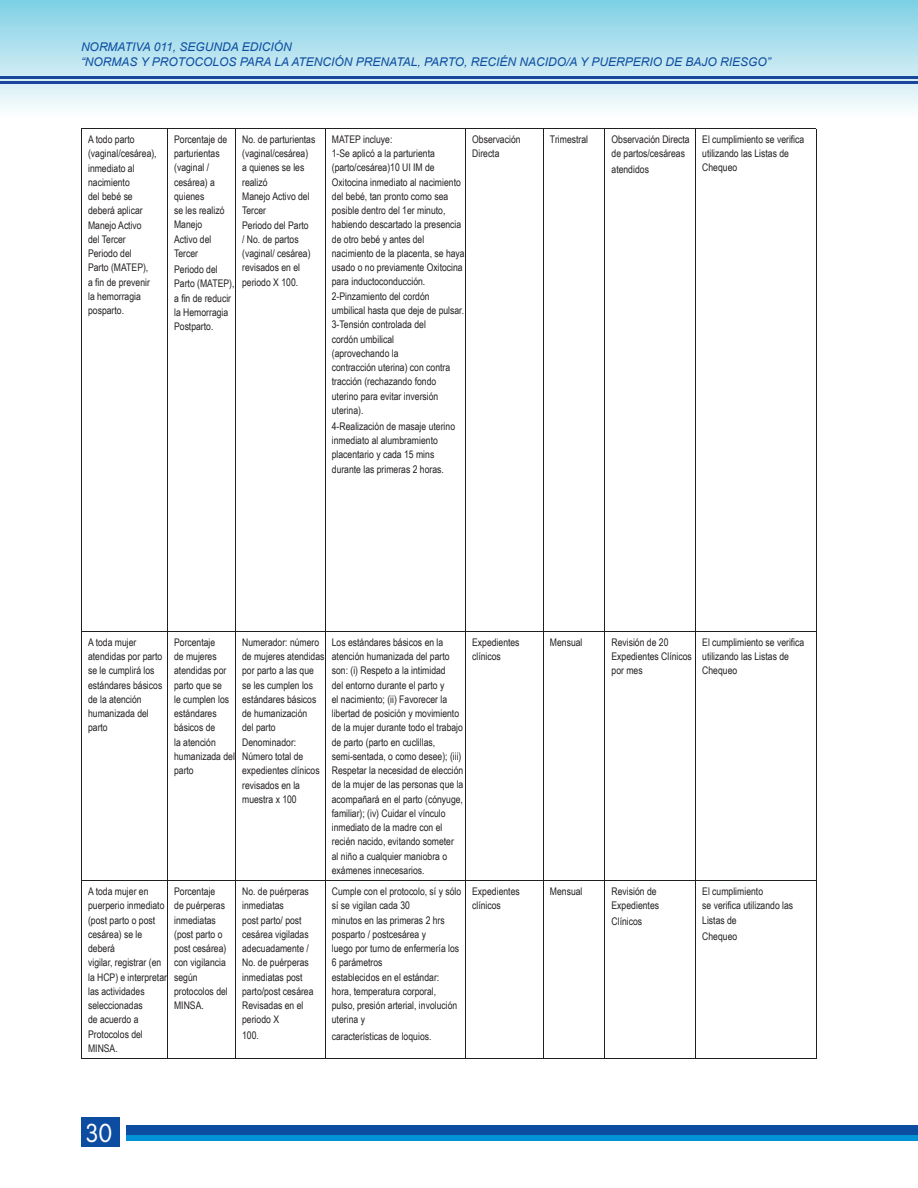
<style>
.page{position:relative;width:918px;height:1188px;background:#fff}
.page>*{position:absolute;margin:0;border:0;box-sizing:border-box;transform-origin:0 0}
.t1{font:24px "B Preplay";color:#fff}
.t2{font:italic 12px/15px "Arial";color:#0d4da1}
.t3{font:10.5px/14.2px "Arial Narrow";color:#231f20}
</style>
<div class="page">
<div style="left:126px;top:1125px;width:792px;height:11px;background:#0d4da1"></div>
<div style="left:126px;top:1136px;width:792px;height:5px;background:#0091d6"></div>
<div style="left:81px;top:1118px;width:39px;height:29px;background:#0d4da1"></div>
<div style="left:1px;top:0;width:917px;height:130px;background:linear-gradient(to bottom,#7dcee3,#fffdfe)"></div>
<hr style="left:0;top:77px;width:918px;height:2px;background:#18469d">
<hr style="left:0;top:81px;width:918px;height:2px;background:#18469d">
<hr style="left:81px;top:128px;width:86px;height:1px;background:#231f20">
<hr style="left:81px;top:129px;width:1px;height:502px;background:#231f20">
<hr style="left:167px;top:128px;width:68px;height:1px;background:#231f20">
<hr style="left:167px;top:129px;width:1px;height:502px;background:#231f20">
<hr style="left:235px;top:128px;width:90px;height:1px;background:#231f20">
<hr style="left:235px;top:129px;width:1px;height:502px;background:#231f20">
<hr style="left:325px;top:128px;width:140px;height:1px;background:#231f20">
<hr style="left:325px;top:129px;width:1px;height:502px;background:#231f20">
<hr style="left:465px;top:128px;width:78px;height:1px;background:#231f20">
<hr style="left:465px;top:129px;width:1px;height:502px;background:#231f20">
<hr style="left:543px;top:128px;width:62px;height:1px;background:#231f20">
<hr style="left:543px;top:129px;width:1px;height:502px;background:#231f20">
<hr style="left:605px;top:128px;width:91px;height:1px;background:#231f20">
<hr style="left:604px;top:129px;width:1px;height:502px;background:#231f20">
<hr style="left:696px;top:128px;width:120px;height:1px;background:#231f20">
<hr style="left:695px;top:129px;width:1px;height:502px;background:#231f20">
<hr style="left:816px;top:129px;width:1px;height:502px;background:#231f20">
<hr style="left:81px;top:631px;width:86px;height:1px;background:#231f20">
<hr style="left:81px;top:632px;width:1px;height:248px;background:#231f20">
<hr style="left:167px;top:631px;width:68px;height:1px;background:#231f20">
<hr style="left:167px;top:632px;width:1px;height:248px;background:#231f20">
<hr style="left:235px;top:631px;width:90px;height:1px;background:#231f20">
<hr style="left:235px;top:632px;width:1px;height:248px;background:#231f20">
<hr style="left:325px;top:631px;width:140px;height:1px;background:#231f20">
<hr style="left:325px;top:632px;width:1px;height:248px;background:#231f20">
<hr style="left:465px;top:631px;width:78px;height:1px;background:#231f20">
<hr style="left:465px;top:632px;width:1px;height:248px;background:#231f20">
<hr style="left:543px;top:631px;width:62px;height:1px;background:#231f20">
<hr style="left:543px;top:632px;width:1px;height:248px;background:#231f20">
<hr style="left:605px;top:631px;width:91px;height:1px;background:#231f20">
<hr style="left:604px;top:632px;width:1px;height:248px;background:#231f20">
<hr style="left:696px;top:631px;width:120px;height:1px;background:#231f20">
<hr style="left:695px;top:632px;width:1px;height:248px;background:#231f20">
<hr style="left:816px;top:632px;width:1px;height:248px;background:#231f20">
<hr style="left:81px;top:880px;width:86px;height:1px;background:#231f20">
<hr style="left:81px;top:881px;width:1px;height:177px;background:#231f20">
<hr style="left:167px;top:880px;width:68px;height:1px;background:#231f20">
<hr style="left:167px;top:881px;width:1px;height:177px;background:#231f20">
<hr style="left:235px;top:880px;width:90px;height:1px;background:#231f20">
<hr style="left:235px;top:881px;width:1px;height:177px;background:#231f20">
<hr style="left:325px;top:880px;width:140px;height:1px;background:#231f20">
<hr style="left:325px;top:881px;width:1px;height:177px;background:#231f20">
<hr style="left:465px;top:880px;width:78px;height:1px;background:#231f20">
<hr style="left:465px;top:881px;width:1px;height:177px;background:#231f20">
<hr style="left:543px;top:880px;width:62px;height:1px;background:#231f20">
<hr style="left:543px;top:881px;width:1px;height:177px;background:#231f20">
<hr style="left:605px;top:880px;width:91px;height:1px;background:#231f20">
<hr style="left:604px;top:881px;width:1px;height:177px;background:#231f20">
<hr style="left:696px;top:880px;width:120px;height:1px;background:#231f20">
<hr style="left:695px;top:881px;width:1px;height:177px;background:#231f20">
<hr style="left:816px;top:881px;width:1px;height:177px;background:#231f20">
<hr style="left:81px;top:1058px;width:86px;height:1px;background:#231f20">
<hr style="left:167px;top:1058px;width:68px;height:1px;background:#231f20">
<hr style="left:235px;top:1058px;width:90px;height:1px;background:#231f20">
<hr style="left:325px;top:1058px;width:140px;height:1px;background:#231f20">
<hr style="left:465px;top:1058px;width:78px;height:1px;background:#231f20">
<hr style="left:543px;top:1058px;width:62px;height:1px;background:#231f20">
<hr style="left:605px;top:1058px;width:91px;height:1px;background:#231f20">
<hr style="left:696px;top:1058px;width:120px;height:1px;background:#231f20">
<p class="t2" style="left:81px;top:40px;width:691px">NORMATIVA 011, SEGUNDA EDICIÓN<br>“NORMAS Y PROTOCOLOS PARA LA ATENCIÓN PRENATAL, PARTO, RECIÉN NACIDO/A Y PUERPERIO DE BAJO RIESGO”</p>
<p class="t3" style="left:88px;top:132px;width:70px">A todo parto (vaginal/cesárea), inmediato al nacimiento<br>del bebé se deberá aplicar<br>Manejo Activo<br>del Tercer<br>Periodo del<br>Parto (MATEP),<br>a fin de prevenir la hemorragia posparto.</p>
<p class="t3" style="left:174px;top:132px;width:55px">Porcentaje de parturientas (vaginal / cesárea) a quienes<br>se les realizó<br>Manejo<br>Activo del<br>Tercer</p>
<p class="t3" style="left:174px;top:262px;width:62px">Periodo del<br>Parto (MATEP), a fin de reducir la Hemorragia<br>Postparto.</p>
<p class="t3" style="left:242px;top:132px;width:75px">No. de parturientas (vaginal/cesárea) a quienes se les realizó<br>Manejo Activo del<br>Tercer<br>Periodo del Parto<br>/ No. de partos (vaginal/ cesárea) revisados en el periodo X 100.</p>
<p class="t3" style="left:332px;top:132px;width:134px">MATEP incluye:<br>1-Se aplicó a la parturienta (parto/cesárea)10 UI IM de<br>Oxitocina inmediato al nacimiento del bebé, tan pronto como sea posible dentro del 1er minuto, habiendo descartado la presencia de otro bebé y antes del nacimiento de la placenta, se haya usado o no previamente Oxitocina para inductoconducción.<br>2-Pinzamiento del cordón umbilical hasta que deje de pulsar.<br>3-Tensión controlada del<br>cordón umbilical<br>(aprovechando la<br>contracción uterina) con contra tracción (rechazando fondo uterino para evitar inversión uterina).</p>
<p class="t3" style="left:332px;top:419px;width:125px">4-Realización de masaje uterino inmediato al alumbramiento placentario y cada 15 mins durante las primeras 2 horas.</p>
<p class="t3" style="left:472px;top:132px;width:50px">Observación<br>Directa</p>
<p class="t3" style="left:550px;top:132px;width:40px">Trimestral</p>
<p class="t3" style="left:612px;top:132px;width:80px">Observación Directa de partos/cesáreas</p>
<p class="t3" style="left:612px;top:162px;width:39px">atendidos</p>
<p class="t3" style="left:702px;top:132px;width:104px">El cumplimiento se verifica utilizando las Listas de<br>Chequeo</p>
<p class="t3" style="left:88px;top:635px;width:76px">A toda mujer atendidas por parto se le cumplirá los estándares básicos de la atención humanizada del parto</p>
<p class="t3" style="left:174px;top:635px;width:62px">Porcentaje<br>de mujeres atendidas por parto que se<br>le cumplen los estándares básicos de<br>la atención humanizada del parto</p>
<p class="t3" style="left:242px;top:635px;width:84px">Numerador: número de mujeres atendidas por parto a las que se les cumplen los estándares básicos de humanización<br>del parto<br>Denominador:<br>Número total de expedientes clínicos revisados en la muestra x 100</p>
<p class="t3" style="left:332px;top:635px;width:133px">Los estándares básicos en la atención humanizada del parto son: (i) Respeto a la intimidad<br>del entorno durante el parto y<br>el nacimiento; (ii) Favorecer la libertad de posición y movimiento de la mujer durante todo el trabajo de parto (parto en cuclillas, semi-sentada, o como desee); (iii)<br>Respetar la necesidad de elección de la mujer de las personas que la acompañará en el parto (cónyuge, familiar); (iv) Cuidar el vínculo inmediato de la madre con el recién nacido, evitando someter<br>al niño a cualquier maniobra o exámenes innecesarios.</p>
<p class="t3" style="left:472px;top:635px;width:49px">Expedientes clínicos</p>
<p class="t3" style="left:550px;top:635px;width:34px">Mensual</p>
<p class="t3" style="left:612px;top:635px;width:82px">Revisión de 20<br>Expedientes Clínicos por mes</p>
<p class="t3" style="left:702px;top:635px;width:104px">El cumplimiento se verifica utilizando las Listas de<br>Chequeo</p>
<p class="t3" style="left:88px;top:884px;width:80px">A toda mujer en puerperio inmediato (post parto o post cesárea) se le deberá<br>vigilar, registrar (en la HCP) e interpretar las actividades seleccionadas<br>de acuerdo a<br>Protocolos del<br>MINSA.</p>
<p class="t3" style="left:174px;top:884px;width:55px">Porcentaje<br>de puérperas inmediatas (post parto o post cesárea) con vigilancia según protocolos del<br>MINSA.</p>
<p class="t3" style="left:242px;top:884px;width:73px">No. de puérperas inmediatas<br>post parto/ post cesárea vigiladas adecuadamente /<br>No. de puérperas inmediatas post parto/post cesárea<br>Revisadas en el periodo X</p>
<p class="t3" style="left:332px;top:884px;width:131px">Cumple con el protocolo, sí y sólo sí se vigilan cada 30<br>minutos en las primeras 2 hrs posparto / postcesárea y<br>luego por turno de enfermería los<br>6 parámetros<br>establecidos en el estándar: hora, temperatura corporal, pulso, presión arterial, involución uterina y</p>
<p class="t3" style="left:332px;top:1028px;width:101px">características de loquios.</p>
<p class="t3" style="left:472px;top:884px;width:49px">Expedientes clínicos</p>
<p class="t3" style="left:550px;top:884px;width:34px">Mensual</p>
<p class="t3" style="left:612px;top:884px;width:49px">Revisión de<br>Expedientes</p>
<p class="t3" style="left:612px;top:914px;width:32px">Clínicos</p>
<p class="t3" style="left:702px;top:884px;width:93px">El cumplimiento<br>se verifica utilizando las<br>Listas de</p>
<p class="t3" style="left:702px;top:928px;width:37px">Chequeo</p>
<p class="t3" style="left:242px;top:1028px;width:18px">100.</p>
<h1 class="t1" style="left:87px;top:1120px;width:28px">30</h1>
</div>
